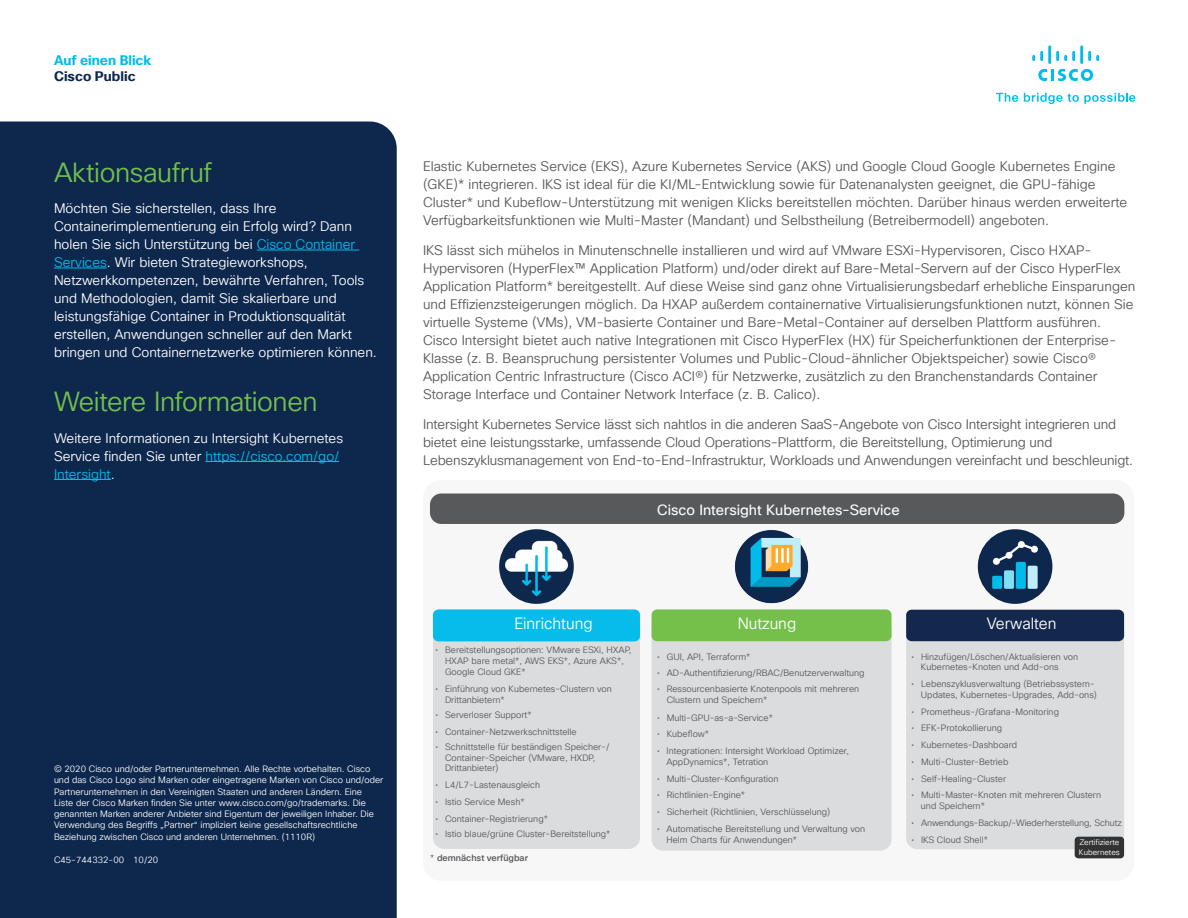
<style>
.page{position:relative;width:1188px;height:918px;background:#fff}
.page>*{position:absolute;margin:0;border:0;box-sizing:border-box;transform-origin:0 0}
.Subhead2_Green{font:27px "Cisco Sans TT Light";letter-spacing:-.015em;color:#74bf4b}
.t1{font:15.9px "Cisco Sans TT Light";color:#fff}
.t2{font:14.4px "Cisco Sans TT";color:#fff}
.Body{font:13.5px/18px "Cisco Sans TT Light";color:#57585a}
.Body_White{font:13.5px/18px "Cisco Sans TT Light";color:#fff}
.t3{font:700 13.5px "Cisco Sans TT";color:#00bceb}
.t4{font:700 13.5px "Cisco Sans TT";color:#0d274d}
.t5{font:9px/10.8px "Cisco Sans TT Light";color:#58595b}
.Footer_white{font:9px/11.2px "Cisco Sans TT Light";color:#fff}
.t6{font:500 9px "Cisco Sans TT";color:#58595b}
.t7{font:7.8px/9.4px "Cisco Sans TT Light";color:#fff}
.s1{color:#00bceb}
.s2{font-family:"Cisco Sans TT Light";font-weight:400}
</style>
<div class="page">
<svg style="left:996px;top:93px;width:22px;height:9px"></svg>
<svg style="left:1024px;top:93px;width:111px;height:11px"></svg>
<svg style="left:1038px;top:69px;width:55px;height:12px"></svg>
<svg style="left:1032px;top:51px;width:11px;height:10px"></svg>
<hr style="left:1048px;top:45px;width:3px;height:19px;background:#00bdeb">
<svg style="left:1056px;top:51px;width:19px;height:10px"></svg>
<hr style="left:1080px;top:45px;width:3px;height:19px;background:#00bdeb">
<svg style="left:1088px;top:51px;width:11px;height:10px"></svg>
<div style="left:0;top:122px;width:397px;height:796px;background:#0d274d"></div>
<hr style="left:257px;top:250px;width:102px;height:1px;background:#00bceb">
<hr style="left:54px;top:268px;width:53px;height:1px;background:#00bceb">
<hr style="left:205px;top:461px;width:134px;height:1px;background:#00bceb">
<hr style="left:54px;top:479px;width:57px;height:1px;background:#00bceb">
<div style="left:423px;top:480px;width:711px;height:401px;background:#f7f7f8;border-radius:18px"></div>
<div style="left:906px;top:617px;width:218px;height:232px;background:#dbdcde;border-radius:11px"></div>
<div style="left:906px;top:610px;width:218px;height:31px;background:#13284c;border-radius:5px"></div>
<div style="left:652px;top:619px;width:240px;height:232px;background:#dbdcde;border-radius:11px"></div>
<div style="left:652px;top:609px;width:240px;height:32px;background:#75c04a;border-radius:5px"></div>
<div style="left:433px;top:617px;width:207px;height:232px;background:#dbdcde;border-radius:11px"></div>
<div style="left:433px;top:609px;width:207px;height:32px;background:#06bcea;border-radius:5px"></div>
<img style="left:735px;top:530px;width:74px;height:74px">
<img style="left:978px;top:529px;width:74px;height:75px;border-radius:37px">
<img style="left:499px;top:529px;width:75px;height:75px;border-radius:37px">
<div style="left:430px;top:494px;width:694px;height:30px;background:#58595b;border-radius:11px"></div>
<div style="left:1075px;top:837px;width:49px;height:21px;background:#333;border-radius:4px"></div>
<p class="t3" style="left:54px;top:51px;width:99px">Auf einen Blick</p>
<p class="t4" style="left:54px;top:67px;width:83px">Cisco Public</p>
<p class="Subhead2_Green" style="left:54px;top:155px;width:159px">Aktionsaufruf</p>
<p class="Body_White" style="left:54px;top:200px;width:324px">Möchten Sie sicherstellen, dass Ihre Containerimplementierung ein Erfolg wird? Dann holen Sie sich Unterstützung bei <span class="s1">Cisco Container Services</span>. Wir bieten Strategieworkshops, Netzwerkkompetenzen, bewährte Verfahren, Tools und Methodologien, damit Sie skalierbare und leistungsfähige Container in Produktionsqualität erstellen, Anwendungen schneller auf den Markt bringen und Containernetzwerke optimieren können.</p>
<p class="Subhead2_Green" style="left:54px;top:384px;width:265px">Weitere Informationen</p>
<p class="Body_White" style="left:54px;top:430px;width:291px">Weitere Informationen zu Intersight Kubernetes<br>Service finden Sie unter <span class="s1">https://cisco.com/go/<br>Intersight</span>.</p>
<p class="Body" style="left:423px;top:158px;width:706px">Elastic Kubernetes Service (EKS), Azure Kubernetes Service (AKS) und Google Cloud Google Kubernetes Engine (GKE)* integrieren. IKS ist ideal für die KI/ML-Entwicklung sowie für Datenanalysten geeignet, die GPU-fähige Cluster* und Kubeflow-Unterstützung mit wenigen Klicks bereitstellen möchten. Darüber hinaus werden erweiterte Verfügbarkeitsfunktionen wie Multi-Master (Mandant) und Selbstheilung (Betreibermodell) angeboten.</p>
<p class="Body" style="left:423px;top:242px;width:714px">IKS lässt sich mühelos in Minutenschnelle installieren und wird auf VMware ESXi-Hypervisoren, Cisco HXAP-Hypervisoren (HyperFlex™ Application Platform) und/oder direkt auf Bare-Metal-Servern auf der Cisco HyperFlex Application Platform* bereitgestellt. Auf diese Weise sind ganz ohne Virtualisierungsbedarf erhebliche Einsparungen und Effizienzsteigerungen möglich. Da HXAP außerdem containernative Virtualisierungsfunktionen nutzt, können Sie virtuelle Systeme (VMs), VM-basierte Container und Bare-Metal-Container auf derselben Plattform ausführen.<br>Cisco Intersight bietet auch native Integrationen mit Cisco HyperFlex (HX) für Speicherfunktionen der Enterprise-Klasse (z. B. Beanspruchung persistenter Volumes und Public-Cloud-ähnlicher Objektspeicher) sowie Cisco® Application Centric Infrastructure (Cisco ACI®) für Netzwerke, zusätzlich zu den Branchenstandards Container Storage Interface und Container Network Interface (z. B. Calico).</p>
<p class="Body" style="left:423px;top:416px;width:712px">Intersight Kubernetes Service lässt sich nahtlos in die anderen SaaS-Angebote von Cisco Intersight integrieren und bietet eine leistungsstarke, umfassende Cloud Operations-Plattform, die Bereitstellung, Optimierung und<br>Lebenszyklusmanagement von End-to-End-Infrastruktur, Workloads und Anwendungen vereinfacht und beschleunigt.</p>
<p class="t2" style="left:657px;top:500px;width:244px">Cisco Intersight Kubernetes-Service</p>
<p class="Footer_white" style="left:54px;top:764px;width:331px">© 2020 Cisco und/oder Partnerunternehmen. Alle Rechte vorbehalten. Cisco und das Cisco Logo sind Marken oder eingetragene Marken von Cisco und/oder Partnerunternehmen in den Vereinigten Staaten und anderen Ländern. Eine Liste der Cisco Marken finden Sie unter www.cisco.com/go/trademarks. Die genannten Marken anderer Anbieter sind Eigentum der jeweiligen Inhaber. Die Verwendung des Begriffs „Partner“ impliziert keine gesellschaftsrechtliche Beziehung zwischen Cisco und anderen Unternehmen. (1110R)</p>
<p class="Footer_white" style="left:54px;top:854px;width:106px">C45-744332-00 10/20</p>
<p class="t1" style="left:514px;top:614px;width:80px">Einrichtung</p>
<p class="t1" style="left:738px;top:613px;width:60px">Nutzung</p>
<p class="t1" style="left:987px;top:614px;width:71px">Verwalten</p>
<p class="t5" style="left:445px;top:645px;width:188px;text-indent:-9px">• Bereitstellungsoptionen: VMware ESXi, HXAP,<br>HXAP bare metal*, AWS EKS*, Azure AKS*,<br>Google Cloud GKE*</p>
<p class="t5" style="left:445px;top:684px;width:168px;text-indent:-9px">• Einführung von Kubernetes-Clustern von<br>Drittanbietern*</p>
<p class="t5" style="left:436px;top:710px;width:98px">• Serverloser Support*</p>
<p class="t5" style="left:436px;top:726px;width:143px">• Container-Netzwerkschnittstelle</p>
<p class="t5" style="left:445px;top:742px;width:166px;text-indent:-9px">• Schnittstelle für beständigen Speicher-/<br>Container-Speicher (VMware, HXDP,<br>Drittanbieter)</p>
<p class="t5" style="left:436px;top:780px;width:106px">• L4/L7-Lastenausgleich</p>
<p class="t5" style="left:436px;top:797px;width:90px">• Istio Service Mesh*</p>
<p class="t5" style="left:436px;top:814px;width:114px">• Container-Registrierung*</p>
<p class="t5" style="left:436px;top:829px;width:176px">• Istio blaue/grüne Cluster-Bereitstellung*</p>
<p class="t6" style="left:430px;top:852px;width:99px"><span class="s2">*</span> demnächst verfügbar</p>
<p class="t5" style="left:657px;top:651px;width:95px">• GUI, API, Terraform*</p>
<p class="t5" style="left:657px;top:668px;width:209px">• AD-Authentifizierung/RBAC/Benutzerverwaltung</p>
<p class="t5" style="left:667px;top:684px;width:194px;text-indent:-9px">• Ressourcenbasierte Knotenpools mit mehreren<br>Clustern und Speichern*</p>
<p class="t5" style="left:657px;top:712px;width:117px">• Multi-GPU-as-a-Service*</p>
<p class="t5" style="left:657px;top:729px;width:53px">• Kubeflow*</p>
<p class="t5" style="left:657px;top:773px;width:123px">• Multi-Cluster-Konfiguration</p>
<p class="t5" style="left:657px;top:790px;width:89px">• Richtlinien-Engine*</p>
<p class="t5" style="left:657px;top:807px;width:175px">• Sicherheit (Richtlinien, Verschlüsselung)</p>
<p class="t5" style="left:666px;top:824px;width:200px;text-indent:-9px">• Automatische Bereitstellung und Verwaltung von<br>Helm Charts für Anwendungen*</p>
<p class="t5" style="left:666px;top:746px;width:184px;text-indent:-9px">• Integrationen: Intersight Workload Optimizer,<br>AppDynamics*, Tetration</p>
<p class="t5" style="left:921px;top:651px;width:159px;text-indent:-9px">• Hinzufügen/Löschen/Aktualisieren von<br>Kubernetes-Knoten und Add-ons</p>
<p class="t5" style="left:912px;top:679px;width:187px;text-align:right">• Lebenszyklusverwaltung (Betriebssystem-<br>Updates, Kubernetes-Upgrades, Add-ons)</p>
<p class="t5" style="left:912px;top:706px;width:149px">• Prometheus-/Grafana-Monitoring</p>
<p class="t5" style="left:912px;top:723px;width:92px">• EFK-Protokollierung</p>
<p class="t5" style="left:912px;top:740px;width:107px">• Kubernetes-Dashboard</p>
<p class="t5" style="left:912px;top:757px;width:98px">• Multi-Cluster-Betrieb</p>
<p class="t5" style="left:912px;top:773px;width:96px">• Self-Healing-Cluster</p>
<p class="t5" style="left:921px;top:790px;width:182px;text-indent:-9px">• Multi-Master-Knoten mit mehreren Clustern und Speichern*</p>
<p class="t5" style="left:912px;top:818px;width:212px">• Anwendungs-Backup/-Wiederherstellung, Schutz</p>
<p class="t5" style="left:912px;top:834px;width:78px">• IKS Cloud Shell*</p>
<p class="t7" style="left:1079px;top:838px;width:42px">Zertifizierte<br>Kubernetes</p>
</div>
